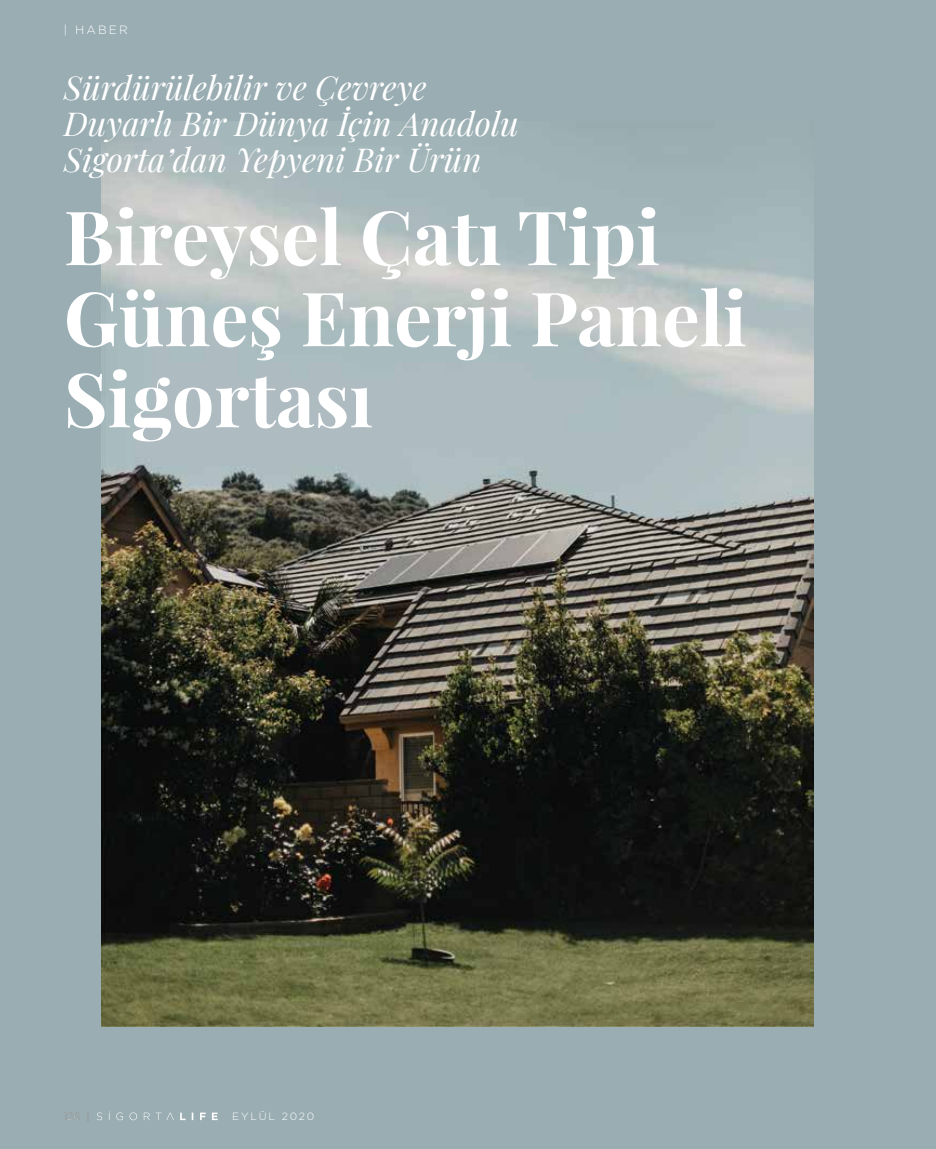
<style>
.page{position:relative;width:936px;height:1149px;background:#fff}
.page>*{position:absolute;margin:0;border:0;box-sizing:border-box;transform-origin:0 0}
.t1{font:700 75px/81px "Playfair Display";color:#fff}
.t2{font:italic 33px/36px "Playfair Display";color:#fff}
.t3{font:300 12px "Gotham";letter-spacing:.18em;color:#fff}
.t4{font:300 10.5px "Gotham";letter-spacing:.17em;color:#fff}
</style>
<div class="page">
<div style="left:0;top:0;width:935px;height:1148px;background:#99adb3"></div>
<img style="left:101px;top:122px;width:712px;height:904px">
<svg style="left:97px;top:1112px;width:5px;height:7px"></svg>
<svg style="left:116px;top:1112px;width:7px;height:7px"></svg>
<svg style="left:129px;top:1112px;width:8px;height:7px"></svg>
<svg style="left:144px;top:1112px;width:6px;height:7px"></svg>
<svg style="left:156px;top:1112px;width:18px;height:7px"></svg>
<svg style="left:180px;top:1112px;width:5px;height:7px"></svg>
<svg style="left:200px;top:1112px;width:6px;height:7px"></svg>
<svg style="left:212px;top:1112px;width:5px;height:7px"></svg>
<p class="t3" style="left:64px;top:23px;width:65px">| HABER</p>
<p class="t2" style="left:64px;top:66px;width:456px">Sürdürülebilir ve Çevreye<br>Duyarlı Bir Dünya İçin Anadolu<br>Sigorta’dan Yepyeni Bir Ürün</p>
<h1 class="t1" style="left:64px;top:196px;width:684px">Bireysel Çatı Tipi<br>Güneş Enerji Paneli<br>Sigortası</h1>
<p class="t4" style="left:232px;top:1110px;width:83px">EYLÜL 2020</p>
</div>
